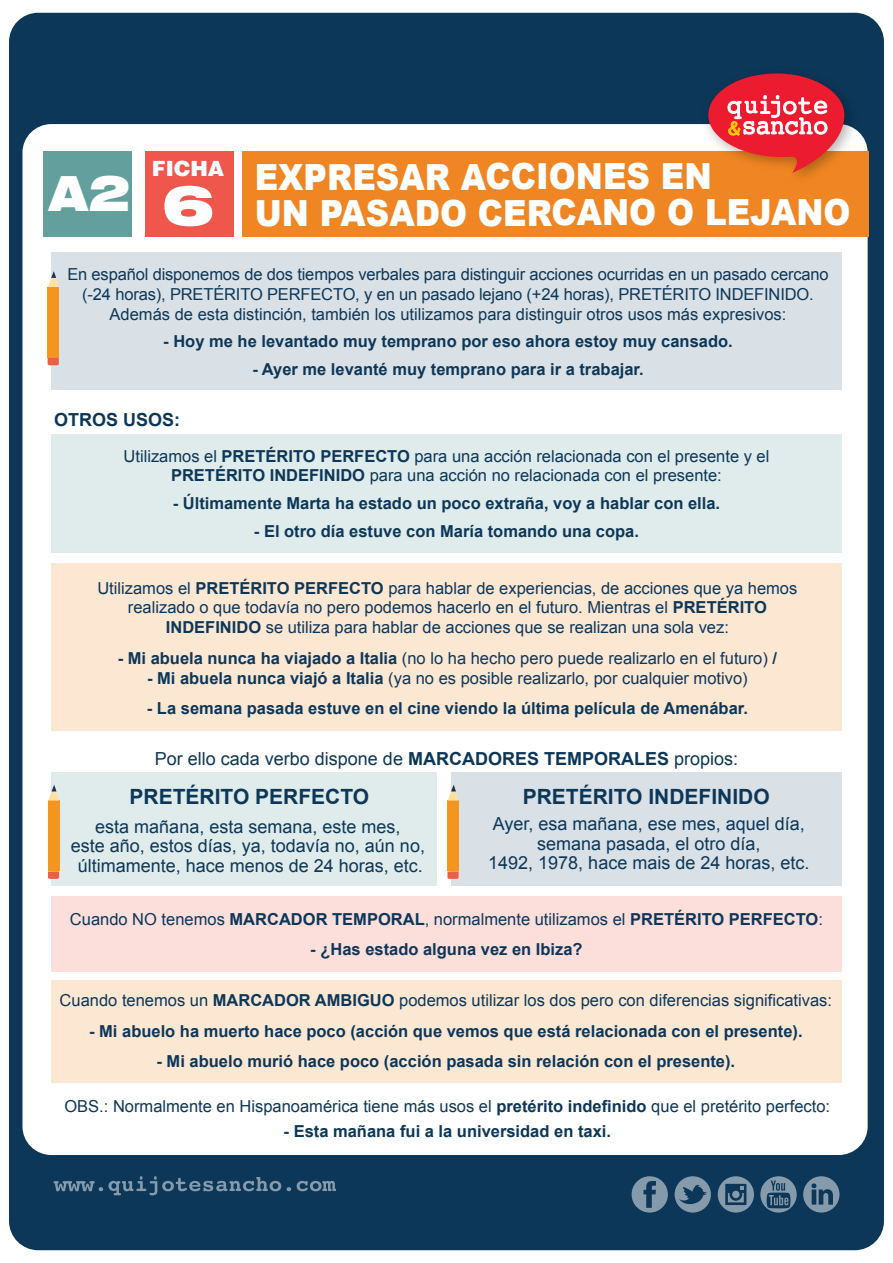
<style>
.page{position:relative;width:893px;height:1263px;background:#fff}
.page>*{position:absolute;margin:0;border:0;box-sizing:border-box;transform-origin:0 0}
.t1{font:900 expanded 54.75px "Swiss 721 BT";color:#fff}
.t2{font:900 expanded 48.6px "Swiss 721 BT";color:#fff;scale:.88 1}
.t3{font:900 36px "Arial";color:#fff;scale:.9 1}
.t4{font:700 21px "Arial";color:#0d3759}
.t5{font:21px "Switzerland Black Plain";color:#fff}
.t6{font:18px/19.5px "Arial";color:#0d3759;text-align:center}
.t7{font:700 18px "Arial";color:#0d3759}
.t8{font:16.5px/19.8px "Arial";color:#0d3759;text-align:center}
.t9{font:700 16.5px "Arial";color:#0d3759}
.s1{font-size:49.35px}
.s2{font-weight:700}
</style>
<div class="page">
<div style="left:9px;top:13px;width:875px;height:1237px;background:#0d3759;border-radius:29px"></div>
<div style="left:22px;top:124px;width:846px;height:1031px;background:#fff;border-radius:29px"></div>
<div style="left:451px;top:772px;width:391px;height:114px;background:#dae1e6"></div>
<div style="left:51px;top:772px;width:386px;height:114px;background:#e0eceb"></div>
<div style="left:51px;top:252px;width:791px;height:138px;background:#dae1e6"></div>
<div style="left:243px;top:151px;width:626px;height:86px;background:#f08623"></div>
<div style="left:43px;top:151px;width:89px;height:86px;background:#639f9d"></div>
<div style="left:145px;top:151px;width:89px;height:86px;background:#f0574c"></div>
<div style="left:48px;top:287px;width:11px;height:70px;background:#f29620"></div>
<svg style="left:48px;top:271px;width:11px;height:16px"></svg>
<svg style="left:48px;top:358px;width:11px;height:7px"></svg>
<div style="left:48px;top:800px;width:11px;height:71px;background:#f29620"></div>
<svg style="left:48px;top:785px;width:11px;height:15px"></svg>
<svg style="left:48px;top:871px;width:11px;height:8px"></svg>
<div style="left:448px;top:800px;width:11px;height:71px;background:#f29620"></div>
<svg style="left:448px;top:785px;width:11px;height:15px"></svg>
<svg style="left:447px;top:871px;width:12px;height:8px"></svg>
<div style="left:51px;top:434px;width:791px;height:119px;background:#e0eceb"></div>
<div style="left:51px;top:563px;width:791px;height:167px;background:#fce7d3"></div>
<div style="left:51px;top:896px;width:791px;height:75px;background:#fcdedb"></div>
<div style="left:51px;top:980px;width:791px;height:103px;background:#fce7d3"></div>
<svg style="left:675px;top:1176px;width:36px;height:36px"></svg>
<svg style="left:632px;top:1176px;width:36px;height:36px"></svg>
<svg style="left:718px;top:1176px;width:36px;height:36px"></svg>
<div style="left:732px;top:1191px;width:8px;height:7px;background:#859aab;border-radius:50%"></div>
<svg style="left:760px;top:1176px;width:37px;height:36px"></svg>
<svg style="left:803px;top:1176px;width:36px;height:36px"></svg>
<svg style="left:53px;top:1181px;width:50px;height:10px"></svg>
<svg style="left:109px;top:1176px;width:172px;height:19px"></svg>
<svg style="left:287px;top:1187px;width:4px;height:4px"></svg>
<svg style="left:297px;top:1181px;width:39px;height:10px"></svg>
<img style="left:695px;top:103px;width:169px;height:75px">
<svg style="left:708px;top:73px;width:137px;height:100px"></svg>
<h2 class="t2" style="left:49px;top:164px;width:94px">A<span class="s1">2</span></h2>
<p class="t5" style="left:152px;top:154px;width:74px">FICHA</p>
<h1 class="t1" style="left:162px;top:173px;width:54px">6</h1>
<h3 class="t3" style="left:255px;top:150px;width:509px">EXPRESAR ACCIONES EN</h3>
<h3 class="t3" style="left:255px;top:186px;width:663px">UN PASADO CERCANO O LEJANO</h3>
<p class="t8" style="left:67px;top:265px;width:763px">En español disponemos de dos tiempos verbales para distinguir acciones ocurridas en un pasado cercano (-24 horas), PRETÉRITO PERFECTO, y en un pasado lejano (+24 horas), PRETÉRITO INDEFINIDO.<br>Además de esta distinción, también los utilizamos para distinguir otros usos más expresivos:</p>
<p class="t9" style="left:163px;top:331px;width:571px">- Hoy me he levantado muy temprano por eso ahora estoy muy cansado.</p>
<p class="t9" style="left:252px;top:358px;width:393px">- Ayer me levanté muy temprano para ir a trabajar.</p>
<p class="t7" style="left:54px;top:408px;width:128px">OTROS USOS:</p>
<p class="t8" style="left:123px;top:446px;width:647px">Utilizamos el <span class="s2">PRETÉRITO PERFECTO</span> para una acción relacionada con el presente y el<br><span class="s2">PRETÉRITO INDEFINIDO</span> para una acción no relacionada con el presente:</p>
<p class="t9" style="left:173px;top:492px;width:549px">- Últimamente Marta ha estado un poco extraña, voy a hablar con ella.</p>
<p class="t9" style="left:254px;top:520px;width:387px">- El otro día estuve con María tomando una copa.</p>
<p class="t8" style="left:97px;top:578px;width:701px">Utilizamos el <span class="s2">PRETÉRITO PERFECTO</span> para hablar de experiencias, de acciones que ya hemos realizado o que todavía no pero podemos hacerlo en el futuro. Mientras el <span class="s2">PRETÉRITO<br>INDEFINIDO</span> se utiliza para hablar de acciones que se realizan una sola vez:</p>
<p class="t8" style="left:118px;top:648px;width:661px"><span class="s2">- Mi abuela nunca ha viajado a Italia</span> (no lo ha hecho pero puede realizarlo en el futuro) <span class="s2">/</span></p>
<p class="t8" style="left:147px;top:668px;width:602px"><span class="s2">- Mi abuela nunca viajó a Italia</span> (ya no es posible realizarlo, por cualquier motivo)</p>
<p class="t9" style="left:147px;top:697px;width:602px">- La semana pasada estuve en el cine viendo la última película de Amenábar.</p>
<p class="t6" style="left:155px;top:749px;width:585px">Por ello cada verbo dispone de <span class="s2">MARCADORES TEMPORALES</span> propios:</p>
<p class="t4" style="left:130px;top:782px;width:241px">PRETÉRITO PERFECTO</p>
<p class="t4" style="left:523px;top:782px;width:248px">PRETÉRITO INDEFINIDO</p>
<p class="t6" style="left:488px;top:814px;width:323px">Ayer, esa mañana, ese mes, aquel día, semana pasada, el otro día,<br>1492, 1978, hace mais de 24 horas, etc.</p>
<p class="t6" style="left:71px;top:817px;width:356px">esta mañana, esta semana, este mes,<br>este año, estos días, ya, todavía no, aún no, últimamente, hace menos de 24 horas, etc.</p>
<p class="t8" style="left:70px;top:909px;width:755px">Cuando NO tenemos <span class="s2">MARCADOR TEMPORAL</span>, normalmente utilizamos el <span class="s2">PRETÉRITO PERFECTO</span>:</p>
<p class="t9" style="left:310px;top:938px;width:274px">- ¿Has estado alguna vez en Ibiza?</p>
<p class="t8" style="left:60px;top:990px;width:774px">Cuando tenemos un <span class="s2">MARCADOR AMBIGUO</span> podemos utilizar los dos pero con diferencias significativas:</p>
<p class="t9" style="left:89px;top:1020px;width:715px">- Mi abuelo ha muerto hace poco (acción que vemos que está relacionada con el presente).</p>
<p class="t9" style="left:157px;top:1050px;width:580px">- Mi abuelo murió hace poco (acción pasada sin relación con el presente).</p>
<p class="t8" style="left:64px;top:1097px;width:767px">OBS.: Normalmente en Hispanoamérica tiene más usos el <span class="s2">pretérito indefinido</span> que el pretérito perfecto:</p>
<p class="t9" style="left:284px;top:1120px;width:329px">- Esta mañana fui a la universidad en taxi.</p>
</div>
